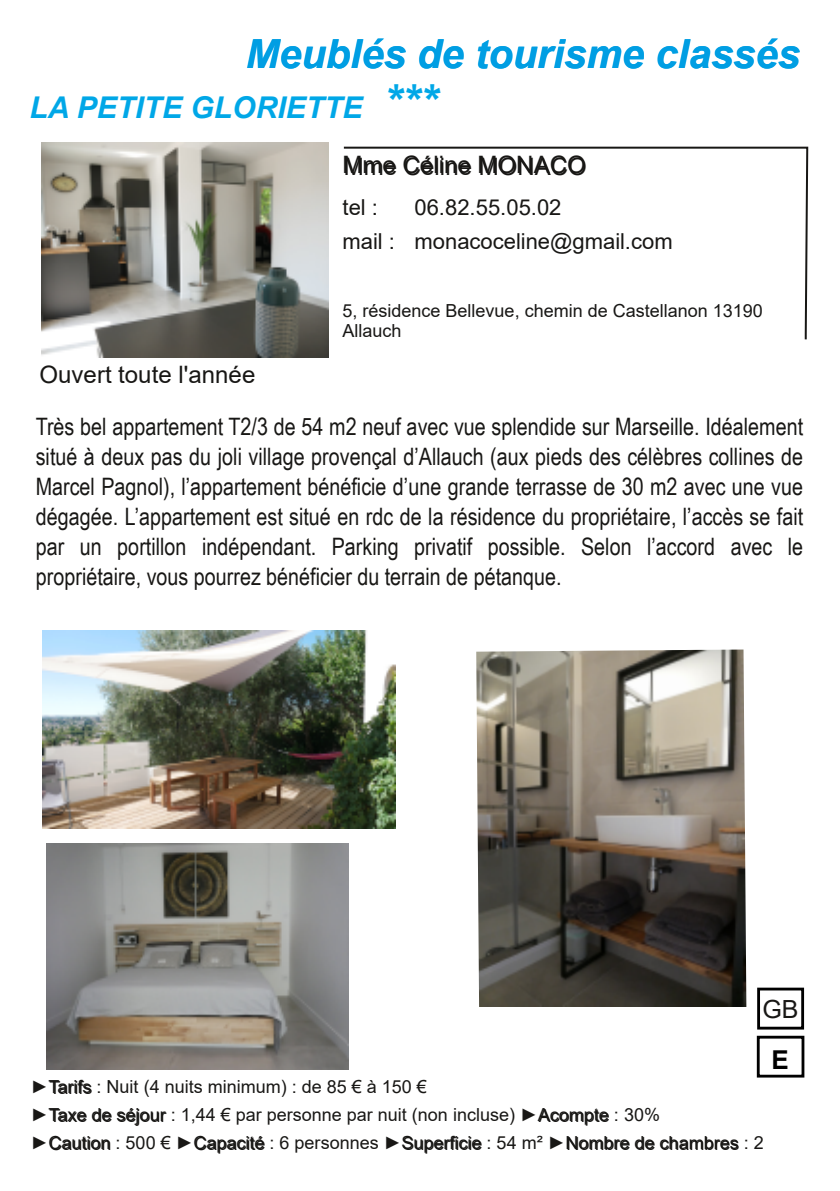
<style>
.page{position:relative;width:840px;height:1191px;background:#fff}
.page>*{position:absolute;margin:0;border:0;box-sizing:border-box;transform-origin:0 0}
.t1{font:italic 700 40px "Arial";color:#009ee3}
.t2{font:italic 700 30px "Arial";letter-spacing:.005em;color:#00a7e7}
.t3{font:700 26px "Arial";color:#000}
.t4{font:25px "Arial";color:#181715}
.t5{font:24px/30px "Arial Narrow";color:#181715;text-align:justify}
.t6{font:24px "Arial";color:#181715}
.t7{font:22px/34px "Arial";color:#181715}
.t8{font:18px/28.4px "Arial";color:#181715}
.s1{font-size:46px}
</style>
<div class="page">
<img style="left:42px;top:142px;width:286px;height:215px">
<svg style="left:343px;top:146px;width:465px;height:194px"></svg>
<img style="left:476px;top:649px;width:269px;height:358px">
<img style="left:42px;top:630px;width:353px;height:198px">
<img style="left:46px;top:844px;width:302px;height:225px">
<div style="left:756px;top:987px;width:47px;height:42px;border:3px solid #000"></div>
<div style="left:756px;top:1035px;width:48px;height:42px;border:3px solid #000"></div>
<h1 class="t1" style="left:246px;top:32px;width:555px">Meublés de tourisme classés</h1>
<p class="t2" style="left:29px;top:91px;width:409px">LA PETITE GLORIETTE <span class="s1">***</span></p>
<p class="t6" style="left:343px;top:153px;width:245px">Mme Céline MONACO</p>
<p class="t7" style="left:342px;top:191px;width:37px">tel :</p>
<p class="t7" style="left:342px;top:191px;width:331px;text-indent:72px">06.82.55.05.02<br>mail : monacoceline@gmail.com</p>
<p class="t6" style="left:40px;top:361px;width:217px">Ouvert toute l'année</p>
<p class="t8" style="left:342px;top:301px;width:422px;line-height:20px">5, résidence Bellevue, chemin de Castellanon 13190<br>Allauch</p>
<p class="t5" style="left:36px;top:411px;width:768px">Très bel appartement T2/3 de 54 m2 neuf avec vue splendide sur Marseille. Idéalement situé à deux pas du joli village provençal d’Allauch (aux pieds des célèbres collines de Marcel Pagnol), l’appartement bénéficie d’une grande terrasse de 30 m2 avec une vue dégagée. L’appartement est situé en rdc de la résidence du propriétaire, l’accès se fait par un portillon indépendant. Parking privatif possible. Selon l’accord avec le propriétaire, vous pourrez bénéficier du terrain de pétanque.</p>
<p class="t4" style="left:762px;top:995px;width:38px">GB</p>
<p class="t3" style="left:771px;top:1045px;width:19px">E</p>
<p class="t8" style="left:31px;top:1073px;width:734px">►Tarifs : Nuit (4 nuits minimum) : de 85 € à 150 €<br>►Taxe de séjour : 1,44 € par personne par nuit (non incluse) ►Acompte : 30%<br>►Caution : 500 € ►Capacité : 6 personnes ►Superficie : 54 m² ►Nombre de chambres : 2</p>
</div>
